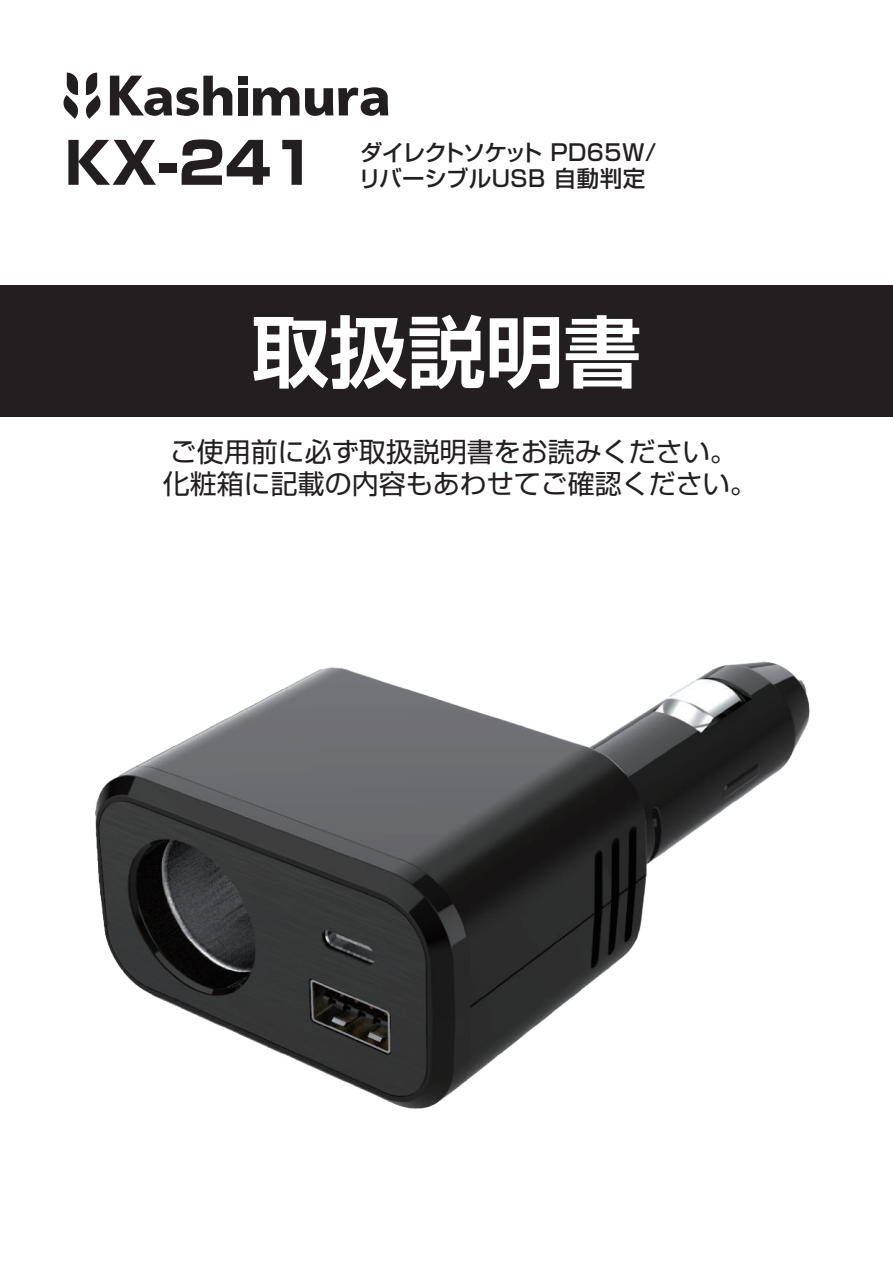
<style>
.page{position:relative;width:893px;height:1263px;background:#fff}
.page>*{position:absolute;margin:0;border:0;box-sizing:border-box;transform-origin:0 0}
.t1{font:700 78px "Shin Go Pro De";color:#fff}
.t2{font:800 57px "Shin Go Pro";color:#231f20}
.t3{font:27px/32.4px "Shin Go Pro";color:#231f20}
.t4{font:500 22.5px "Shin Go Pro";letter-spacing:-.04em;color:#231f20}
.t5{font:500 22.5px "Shin Go Pro";letter-spacing:.015em;color:#231f20}
</style>
<div class="page">
<div style="left:0;top:285px;width:893px;height:131px;background:#231f20"></div>
<svg style="left:86px;top:73px;width:15px;height:46px"></svg>
<svg style="left:63px;top:73px;width:15px;height:46px"></svg>
<svg style="left:110px;top:76px;width:122px;height:40px"></svg>
<div style="left:238px;top:76px;width:10px;height:8px;background:#231f20"></div>
<div style="left:238px;top:88px;width:10px;height:27px;background:#231f20"></div>
<svg style="left:253px;top:87px;width:46px;height:28px"></svg>
<svg style="left:305px;top:87px;width:83px;height:29px"></svg>
<img style="left:95px;top:661px;width:715px;height:448px">
<h2 class="t2" style="left:65px;top:118px;width:255px">KX-241</h2>
<p class="t4" style="left:360px;top:134px;width:298px">ダイレクトソケット PD65W/</p>
<p class="t5" style="left:359px;top:160px;width:288px">リバーシブルUSB 自動判定</p>
<h1 class="t1" style="left:251px;top:288px;width:391px">取扱説明書</h1>
<p class="t3" style="left:163px;top:432px;width:596px">ご使用前に必ず取扱説明書をお読みください。化粧箱に記載の内容もあわせてご確認ください。</p>
</div>
